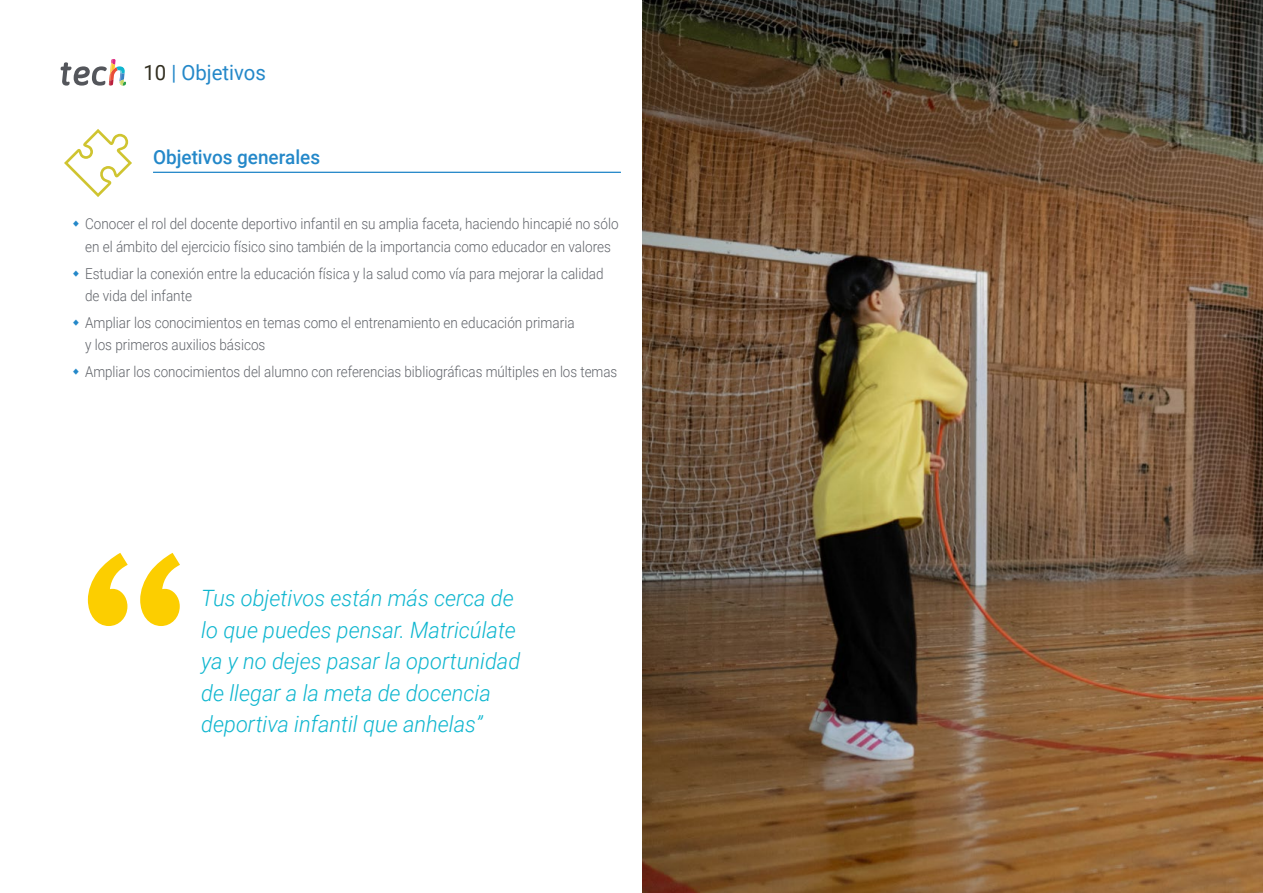
<style>
.page{position:relative;width:1263px;height:893px;background:#fff}
.page>*{position:absolute;margin:0;border:0;box-sizing:border-box;transform-origin:0 0}
.t1{font:italic 300 22.5px/31.5px "Roboto";color:#0fb6cf}
.t2{font:21px "Roboto";color:#2488c9}
.t3{font:500 19.5px "Roboto";color:#2488c9}
.t4{font:300 15px/22.5px "Roboto";color:#61646a;scale:.9 1}
.t5{font:300 15px "Roboto";color:#61646a;scale:.89 1}
.s1{color:#312e20}
</style>
<div class="page">
<img style="left:642px;top:0;width:621px;height:893px">
<hr style="left:153px;top:172px;width:468px;height:1px;background:#2488c9">
<svg style="left:64px;top:129px;width:68px;height:68px"></svg>
<svg style="left:61px;top:59px;width:65px;height:27px"></svg>
<svg style="left:88px;top:553px;width:92px;height:73px"></svg>
<h2 class="t2" style="left:144px;top:57px;width:124px"><span class="s1">10</span> | Objetivos</h2>
<h3 class="t3" style="left:153px;top:143px;width:169px">Objetivos generales</h3>
<p class="t4" style="left:85px;top:212px;width:594px">Conocer el rol del docente deportivo infantil en su amplia faceta, haciendo hincapié no sólo en el ámbito del ejercicio físico sino también de la importancia como educador en valores</p>
<p class="t4" style="left:85px;top:261px;width:578px">Estudiar la conexión entre la educación física y la salud como vía para mejorar la calidad de vida del infante</p>
<p class="t4" style="left:85px;top:311px;width:545px">Ampliar los conocimientos en temas como el entrenamiento en educación primaria y los primeros auxilios básicos</p>
<p class="t5" style="left:85px;top:361px;width:600px">Ampliar los conocimientos del alumno con referencias bibliográficas múltiples en los temas</p>
<h1 class="t1" style="left:201px;top:582px;width:320px">Tus objetivos están más cerca de lo que puedes pensar. Matricúlate ya y no dejes pasar la oportunidad de llegar a la meta de docencia deportiva infantil que anhelas”</h1>
</div>
